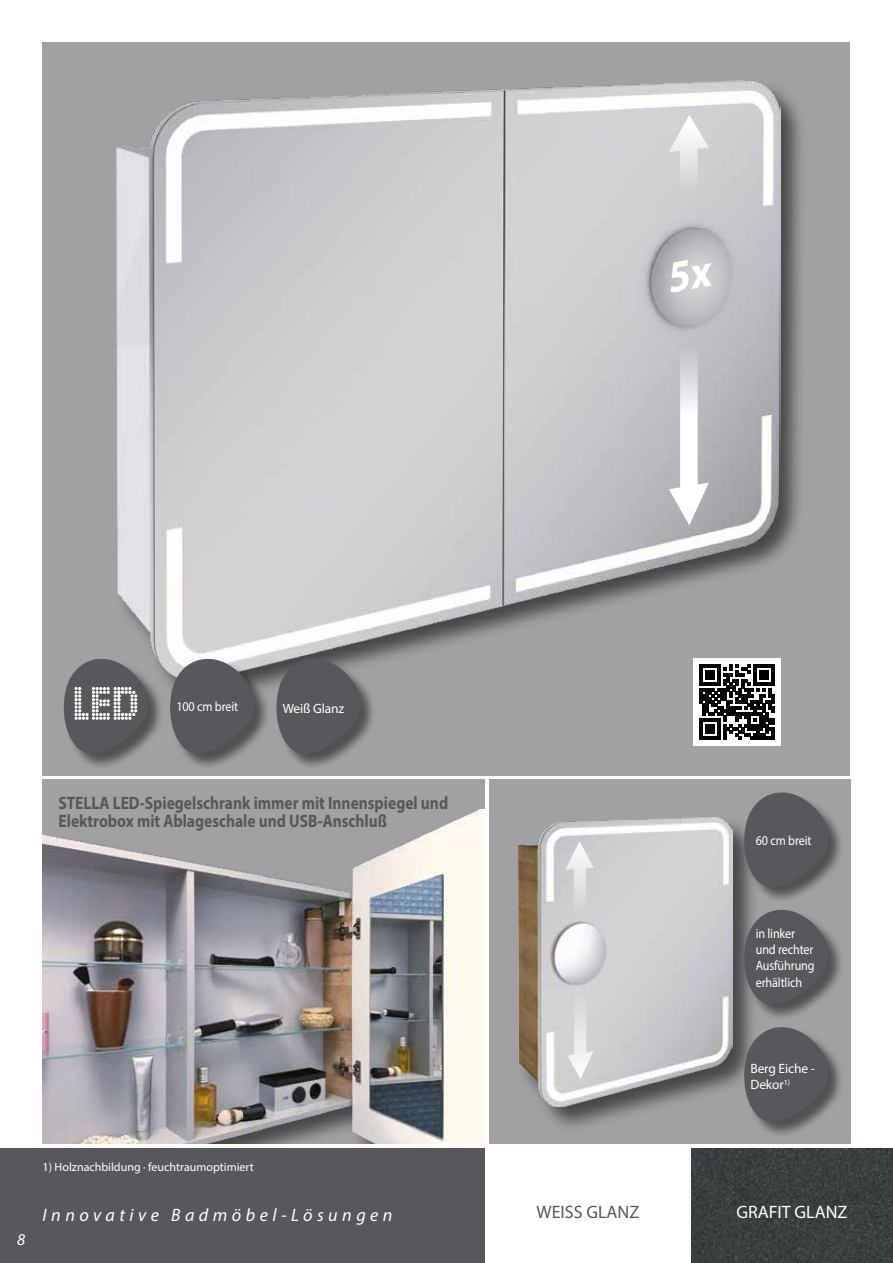
<style>
.page{position:relative;width:893px;height:1263px;background:#fff}
.page>*{position:absolute;margin:0;border:0;box-sizing:border-box;transform-origin:0 0}
.t1{font:700 18px/18px "Myriad Pro";color:#58585c;scale:.86 1}
.t2{font:italic 18px "Myriad Pro";letter-spacing:.25em;color:#fff}
.t3{font:18px "Myriad Pro";color:#fff}
.t4{font:18px "Myriad Pro";color:#58585c}
.t5{font:italic 16.5px "Myriad Pro";color:#fff}
.t6{font:13.5px/16.2px "Myriad Pro";letter-spacing:-.01em;color:#fff;scale:.9 1}
.t7{font:13.5px/16.2px "Myriad Pro";letter-spacing:-.01em;color:#fff}
.t8{font:12px "Myriad Pro";color:#fff}
</style>
<div class="page">
<div style="left:0;top:1148px;width:485px;height:115px;background:#58585c"></div>
<img style="left:691px;top:1148px;width:202px;height:115px">
<div style="left:43px;top:780px;width:442px;height:364px;background:#a3a0a3"></div>
<img style="left:43px;top:810px;width:442px;height:334px">
<div style="left:489px;top:780px;width:361px;height:364px;background:#a3a0a3"></div>
<div style="left:43px;top:43px;width:807px;height:733px;background:#a3a0a3"></div>
<div style="left:517px;top:816px;width:243px;height:317px;background:#000;opacity:.55"></div>
<img style="left:519px;top:817px;width:214px;height:289px">
<div style="left:115px;top:80px;width:692px;height:626px;background:#000;opacity:.55"></div>
<img style="left:116px;top:81px;width:664px;height:599px">
<svg style="left:669px;top:115px;width:40px;height:104px;background:#d8d8d8"></svg>
<svg style="left:669px;top:347px;width:40px;height:178px;background:#d2d1d5"></svg>
<svg style="left:565px;top:841px;width:29px;height:74px;background:#d7d7d8"></svg>
<svg style="left:567px;top:991px;width:27px;height:88px;background:#dbdbdb"></svg>
<div style="left:745px;top:1028px;width:100px;height:110px;background:#000;opacity:.5"></div>
<svg style="left:744px;top:1027px;width:84px;height:95px;background:#626165"></svg>
<div style="left:745px;top:910px;width:100px;height:111px;background:#000;opacity:.5"></div>
<svg style="left:744px;top:910px;width:84px;height:94px;background:#616064"></svg>
<div style="left:745px;top:793px;width:100px;height:110px;background:#000;opacity:.5"></div>
<svg style="left:744px;top:792px;width:84px;height:95px;background:#626265"></svg>
<div style="left:65px;top:660px;width:99px;height:110px;background:#000;opacity:.5"></div>
<svg style="left:64px;top:659px;width:84px;height:94px"></svg>
<div style="left:171px;top:660px;width:100px;height:110px;background:#000;opacity:.5"></div>
<svg style="left:170px;top:659px;width:84px;height:94px;background:#656568"></svg>
<div style="left:277px;top:660px;width:100px;height:110px;background:#000;opacity:.5"></div>
<svg style="left:276px;top:659px;width:85px;height:94px;background:#5f5f62"></svg>
<div style="left:693px;top:659px;width:87px;height:87px;background:#fff"></div>
<hr style="left:699px;top:665px;width:3px;height:21px;background:#000">
<hr style="left:699px;top:689px;width:3px;height:15px;background:#000">
<hr style="left:699px;top:719px;width:3px;height:21px;background:#000">
<svg style="left:702px;top:665px;width:72px;height:75px"></svg>
<svg style="left:671px;top:259px;width:41px;height:34px"></svg>
<p class="t6" style="left:176px;top:698px;width:70px">100 cm breit</p>
<p class="t7" style="left:283px;top:700px;width:63px">Weiß Glanz</p>
<p class="t1" style="left:58px;top:794px;width:455px">STELLA LED-Spiegelschrank immer mit Innenspiegel und<br>Elektrobox mit Ablageschale und USB-Anschluß</p>
<p class="t6" style="left:756px;top:832px;width:63px">60 cm breit</p>
<p class="t6" style="left:756px;top:925px;width:67px">in linker und rechter<br>Ausführung erhältlich</p>
<p class="t7" style="left:750px;top:1060px;width:66px">Berg Eiche -<br>Dekor<sup>1)</sup></p>
<p class="t5" style="left:17px;top:1229px;width:10px">8</p>
<p class="t8" style="left:43px;top:1160px;width:213px">1) Holznachbildung · feuchtraumoptimiert</p>
<p class="t2" style="left:43px;top:1204px;width:352px">Innovative Badmöbel-Lösungen</p>
<p class="t4" style="left:536px;top:1201px;width:104px">WEISS GLANZ</p>
<p class="t3" style="left:736px;top:1201px;width:113px">GRAFIT GLANZ</p>
</div>
